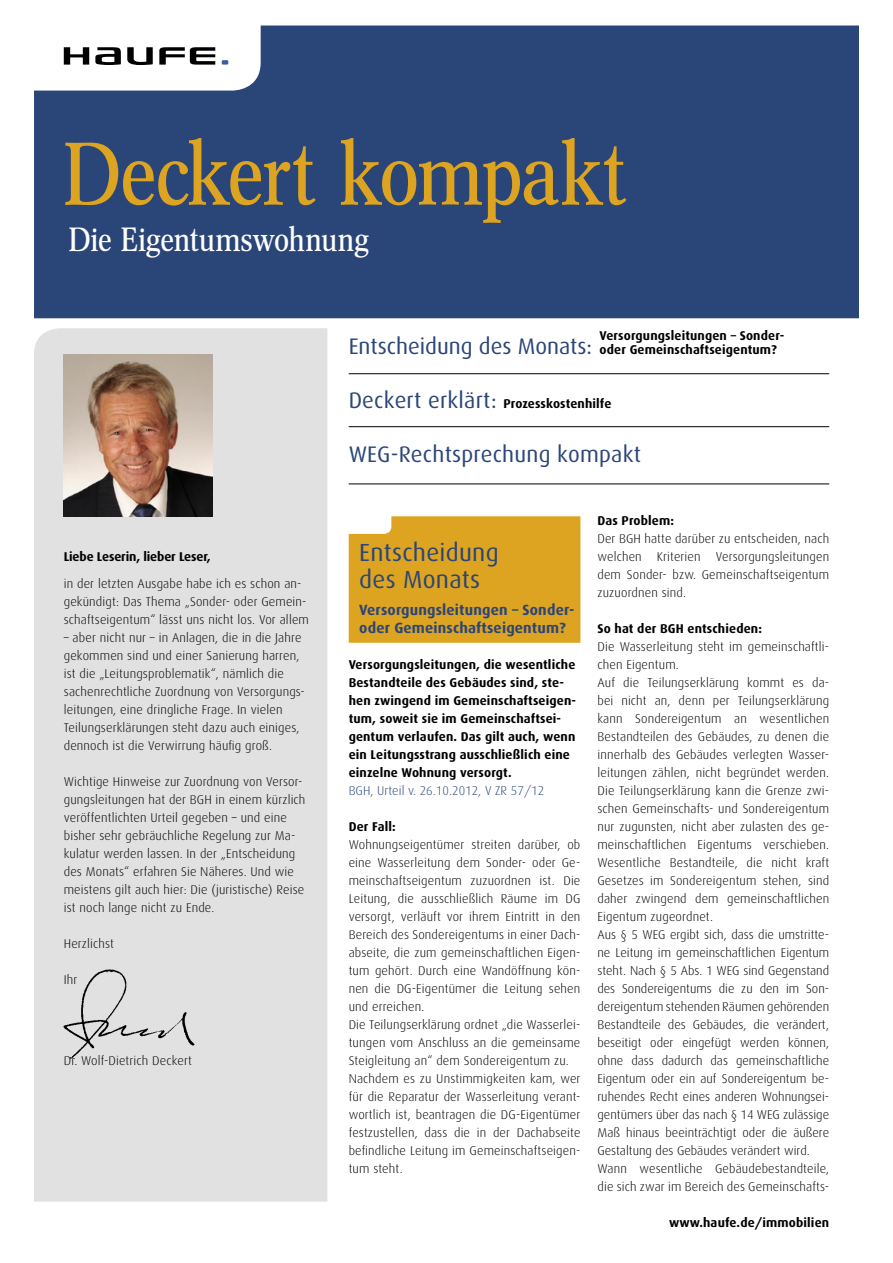
<style>
.page{position:relative;width:893px;height:1263px;background:#fff}
.page>*{position:absolute;margin:0;border:0;box-sizing:border-box;transform-origin:0 0}
.t1{font:87px "Concorde Nova";letter-spacing:-.015em;color:#dda421}
.t2{font:33px "Concorde Nova";letter-spacing:-.005em;color:#fff}
.t3{font:24.75px/27px "Dax";letter-spacing:.01em;color:#2a4577}
.t4{font:22.5px "Dax";color:#2a4577}
.t5{font:700 14.85px/18px "Dax";letter-spacing:.01em;color:#2a4577}
.t6{font:300 12.75px/18px "Dax";letter-spacing:.01em;color:#000}
.t7{font:700 12.75px/18px "Dax";letter-spacing:.01em;color:#000}
.t8{font:300 12.75px "Dax";letter-spacing:.005em;color:#2a4577}
.t9{font:700 12.75px "Dax";letter-spacing:-.01em;color:#000}
.s1{font-weight:400;font-size:22.5px;color:#2a4577}
</style>
<div class="page">
<div style="left:34px;top:26px;width:825px;height:292px;background:#2a4577"></div>
<svg style="left:34px;top:26px;width:222px;height:59px"></svg>
<div style="left:34px;top:328px;width:293px;height:874px;background:#e1e1e1"></div>
<img style="left:64px;top:965px;width:137px;height:98px">
<hr style="left:349px;top:484px;width:480px;height:1px;background:#000">
<hr style="left:349px;top:373px;width:480px;height:1px;background:#000">
<hr style="left:349px;top:426px;width:480px;height:1px;background:#000">
<div style="left:349px;top:516px;width:231px;height:127px;background:#dda421"></div>
<img style="left:64px;top:354px;width:148px;height:162px">
<h1 class="t1" style="left:63px;top:124px;width:564px">Deckert kompakt</h1>
<h2 class="t2" style="left:69px;top:220px;width:302px">Die Eigentumswohnung</h2>
<p class="t9" style="left:64px;top:550px;width:148px">Liebe Leserin, lieber Leser,</p>
<p class="t6" style="left:64px;top:575px;width:247px">in der letzten Ausgabe habe ich es schon an&shy;gekündigt: Das Thema „Sonder- oder Gemein&shy;schaftseigentum“ lässt uns nicht los. Vor allem</p>
<p class="t6" style="left:64px;top:629px;width:243px">– aber nicht nur – in Anlagen, die in die Jahre gekommen sind und einer Sanierung harren, ist die „Leitungsproblematik“, nämlich die sachenrechtliche Zuordnung von Versorgungs&shy;leitungen, eine dringliche Frage. In vielen Teilungserklärungen steht dazu auch einiges, dennoch ist die Verwirrung häufig groß.</p>
<p class="t6" style="left:64px;top:773px;width:243px">Wichtige Hinweise zur Zuordnung von Versor&shy;gungsleitungen hat der BGH in einem kürzlich veröffentlichten Urteil gegeben – und eine bisher sehr gebräuchliche Regelung zur Ma&shy;kulatur werden lassen. In der „Entscheidung des Monats“ erfahren Sie Näheres. Und wie meistens gilt auch hier: Die (juristische) Reise ist noch lange nicht zu Ende.</p>
<p class="t6" style="left:64px;top:935px;width:52px">Herzlichst</p>
<p class="t6" style="left:64px;top:971px;width:15px">Ihr</p>
<p class="t6" style="left:64px;top:1052px;width:130px">Dr. Wolf-Dietrich Deckert</p>
<p class="t7" style="left:600px;top:329px;width:186px;line-height:13.5px">Versorgungsleitungen – Sonder&shy;oder Gemeinschaftseigentum?</p>
<h3 class="t4" style="left:349px;top:334px;width:245px">Entscheidung des Monats:</h3>
<p class="t7" style="left:349px;top:395px;width:264px"><span class="s1">Deckert erklärt:</span> Prozesskostenhilfe</p>
<h3 class="t4" style="left:349px;top:442px;width:294px">WEG-Rechtsprechung kompakt</h3>
<h3 class="t3" style="left:359px;top:539px;width:141px">Entscheidung des Monats</h3>
<p class="t5" style="left:359px;top:601px;width:217px">Versorgungsleitungen – Sonder&shy;oder Gemeinschaftseigentum?</p>
<p class="t7" style="left:349px;top:656px;width:229px">Versorgungsleitungen, die wesentliche Bestandteile des Gebäudes sind, ste&shy;hen zwingend im Gemeinschaftseigen&shy;tum, soweit sie im Gemeinschaftsei&shy;gentum verlaufen. Das gilt auch, wenn ein Leitungsstrang ausschließlich eine einzelne Wohnung versorgt.</p>
<p class="t8" style="left:349px;top:784px;width:197px">BGH, Urteil v. 26.10.2012, V ZR 57/12</p>
<p class="t7" style="left:349px;top:818px;width:49px">Der Fall:</p>
<p class="t6" style="left:349px;top:836px;width:233px">Wohnungseigentümer streiten darüber, ob eine Wasserleitung dem Sonder- oder Ge&shy;meinschaftseigentum zuzuordnen ist. Die Leitung, die ausschließlich Räume im DG versorgt, verläuft vor ihrem Eintritt in den Bereich des Sondereigentums in einer Dach&shy;abseite, die zum gemeinschaftlichen Eigen&shy;tum gehört. Durch eine Wandöffnung kön&shy;nen die DG-Eigentümer die Leitung sehen und erreichen.<br>Die Teilungserklärung ordnet „die Wasserlei&shy;tungen vom Anschluss an die gemeinsame Steigleitung an“ dem Sondereigentum zu.<br>Nachdem es zu Unstimmigkeiten kam, wer für die Reparatur der Wasserleitung verant&shy;wortlich ist, beantragen die DG-Eigentümer festzustellen, dass die in der Dachabseite befindliche Leitung im Gemeinschaftseigen&shy;tum steht.</p>
<p class="t7" style="left:597px;top:512px;width:78px">Das Problem:</p>
<p class="t6" style="left:597px;top:530px;width:233px;text-align:justify">Der BGH hatte darüber zu entscheiden, nach welchen Kriterien Versorgungsleitungen dem Sonder- bzw. Gemeinschaftseigentum zuzuordnen sind.</p>
<p class="t7" style="left:597px;top:620px;width:166px">So hat der BGH entschieden:</p>
<p class="t6" style="left:597px;top:638px;width:233px">Die Wasserleitung steht im gemeinschaftli&shy;chen Eigentum.<br>Auf die Teilungserklärung kommt es da&shy;bei nicht an, denn per Teilungserklärung kann Sondereigentum an wesentlichen Bestandteilen des Gebäudes, zu denen die innerhalb des Gebäudes verlegten Wasser&shy;leitungen zählen, nicht begründet werden.<br>Die Teilungserklärung kann die Grenze zwi&shy;schen Gemeinschafts- und Sondereigentum nur zugunsten, nicht aber zulasten des ge&shy;meinschaftlichen Eigentums verschieben.<br>Wesentliche Bestandteile, die nicht kraft Gesetzes im Sondereigentum stehen, sind daher zwingend dem gemeinschaftlichen Eigentum zugeordnet.<br>Aus § 5 WEG ergibt sich, dass die umstritte&shy;ne Leitung im gemeinschaftlichen Eigentum steht. Nach § 5 Abs. 1 WEG sind Gegenstand des Sondereigentums die zu den im Son&shy;dereigentum stehenden Räumen gehörenden Bestandteile des Gebäudes, die verändert, beseitigt oder eingefügt werden können, ohne dass dadurch das gemeinschaftliche Eigentum oder ein auf Sondereigentum be&shy;ruhendes Recht eines anderen Wohnungsei&shy;gentümers über das nach § 14 WEG zulässige Maß hinaus beeinträchtigt oder die äußere Gestaltung des Gebäudes verändert wird.<br>Wann wesentliche Gebäudebestandteile, die sich zwar im Bereich des Gemeinschafts-</p>
<p class="t7" style="left:669px;top:1214px;width:162px">www.haufe.de/immobilien</p>
</div>
